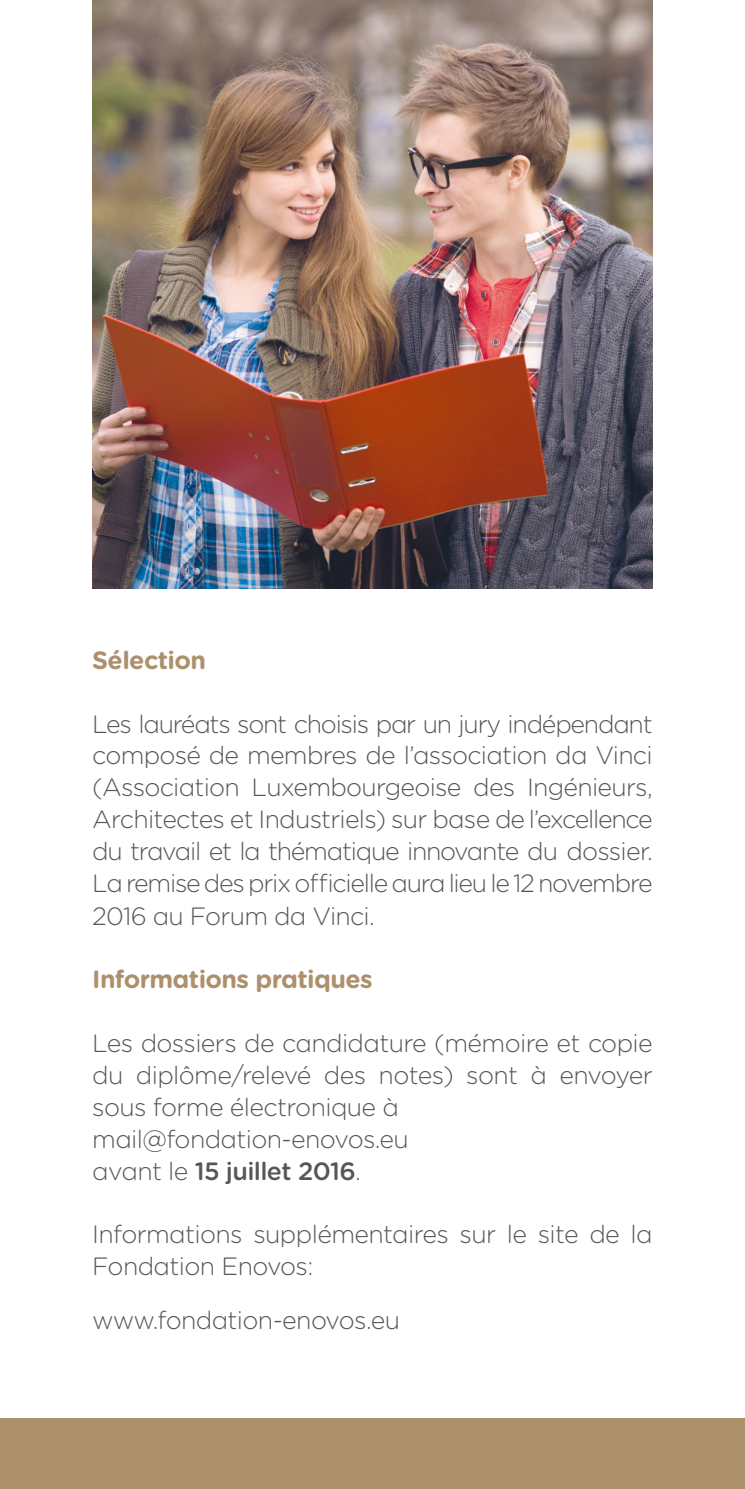
<style>
.page{position:relative;width:745px;height:1489px;background:#fff}
.page>*{position:absolute;margin:0;border:0;box-sizing:border-box;transform-origin:0 0}
.t1{font:300 25px/32px "Gotham Rounded";letter-spacing:-.025em;color:#575756;text-align:justify}
.t2{font:700 25px "Gotham Rounded";letter-spacing:-.025em;color:#ad906c}
.t3{font:500 25px "Gotham Rounded";letter-spacing:-.025em;color:#575756}
.s1{font-weight:300}
</style>
<div class="page">
<div style="left:0;top:1417px;width:744px;height:71px;background:#ad906c"></div>
<img style="left:92px;top:0;width:560px;height:588px">
<p class="t2" style="left:92px;top:641px;width:115px">Sélection</p>
<p class="t1" style="left:92px;top:706px;width:561px">Les lauréats sont choisis par un jury indépendant composé de membres de l’association da Vinci (Association Luxembourgeoise des Ingénieurs, Architectes et Industriels) sur base de l’excellence du travail et la thématique innovante du dossier.<br>La remise des prix officielle aura lieu le 12 novembre 2016 au Forum da Vinci.</p>
<p class="t2" style="left:92px;top:961px;width:282px">Informations pratiques</p>
<p class="t1" style="left:92px;top:1026px;width:561px">Les dossiers de candidature (mémoire et copie du diplôme/relevé des notes) sont à envoyer sous forme électronique à</p>
<p class="t1" style="left:92px;top:1121px;width:318px">mail@fondation-enovos.eu</p>
<p class="t3" style="left:92px;top:1152px;width:270px"><span class="s1">avant le</span> 15 juillet 2016<span class="s1">.</span></p>
<p class="t1" style="left:92px;top:1217px;width:561px">Informations supplémentaires sur le site de la<br>Fondation Enovos:</p>
<p class="t1" style="left:92px;top:1302px;width:309px">www.fondation-enovos.eu</p>
</div>
